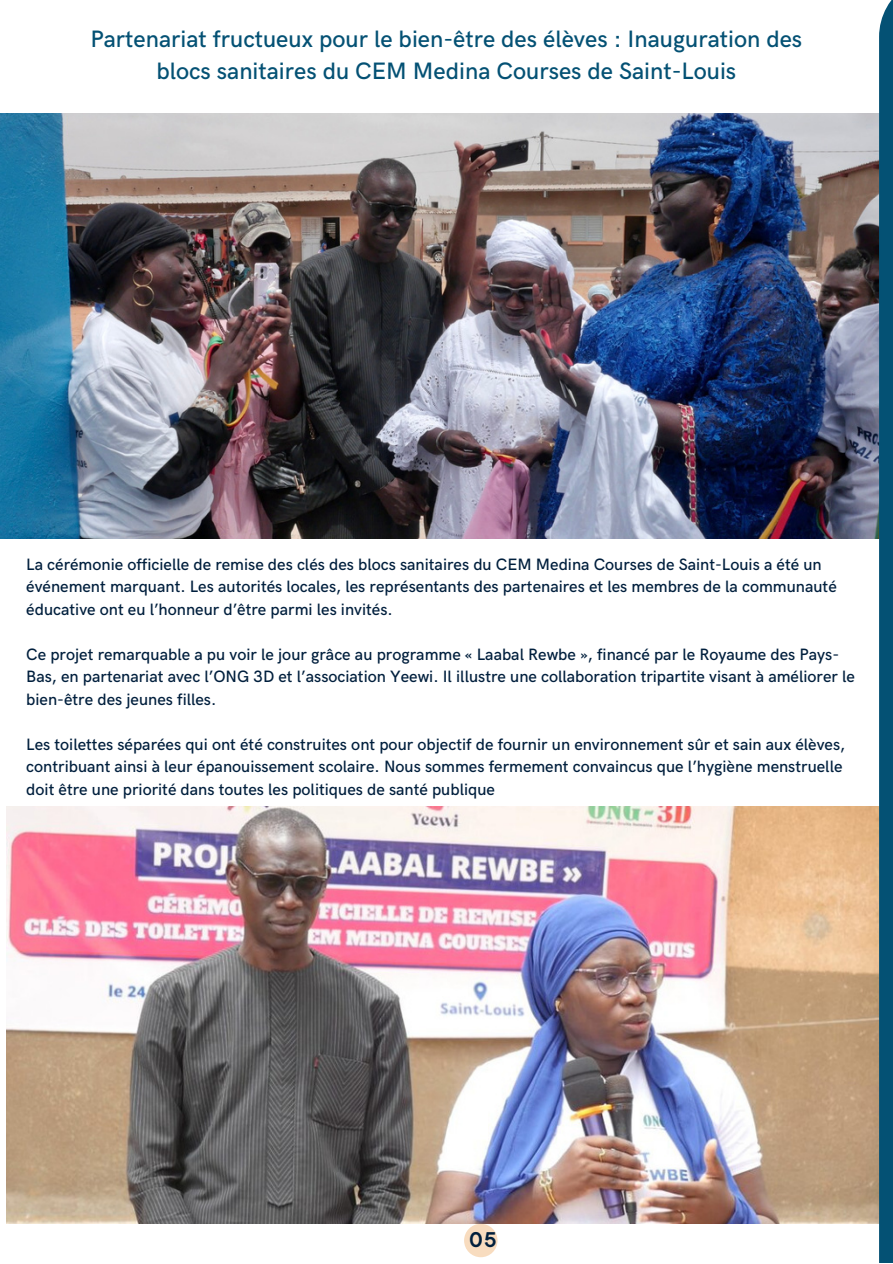
<style>
.page{position:relative;width:893px;height:1264px;background:#fff}
.page>*{position:absolute;margin:0;border:0;box-sizing:border-box;transform-origin:0 0}
.t1{font:500 23.85px/32.5px "HK Grotesk";color:#045174;text-align:center}
.t2{font:700 21.45px "HK Grotesk";color:#001f3d}
.t3{font:500 16.5px/22.5px "HK Grotesk";color:#001f3d}
</style>
<div class="page">
<div style="left:464px;top:1223px;width:33px;height:34px;background:#f8dcbf;border-radius:50%"></div>
<img style="left:0;top:113px;width:879px;height:425px">
<img style="left:6px;top:806px;width:873px;height:417px">
<div style="left:879px;top:0;width:13px;height:1262px;background:#045174"></div>
<p class="t1" style="left:90px;top:23px;width:713px">Partenariat fructueux pour le bien-être des élèves : Inauguration des blocs sanitaires du CEM Medina Courses de Saint-Louis</p>
<p class="t3" style="left:26px;top:553px;width:811px">La cérémonie officielle de remise des clés des blocs sanitaires du CEM Medina Courses de Saint-Louis a été un événement marquant. Les autorités locales, les représentants des partenaires et les membres de la communauté éducative ont eu l’honneur d’être parmi les invités.</p>
<p class="t3" style="left:26px;top:643px;width:830px">Ce projet remarquable a pu voir le jour grâce au programme « Laabal Rewbe », financé par le Royaume des Pays-<br>Bas, en partenariat avec l’ONG 3D et l’association Yeewi. Il illustre une collaboration tripartite visant à améliorer le bien-être des jeunes filles.</p>
<p class="t3" style="left:26px;top:733px;width:820px">Les toilettes séparées qui ont été construites ont pour objectif de fournir un environnement sûr et sain aux élèves, contribuant ainsi à leur épanouissement scolaire. Nous sommes fermement convaincus que l’hygiène menstruelle doit être une priorité dans toutes les politiques de santé publique</p>
<p class="t2" style="left:470px;top:1227px;width:28px">05</p>
</div>
